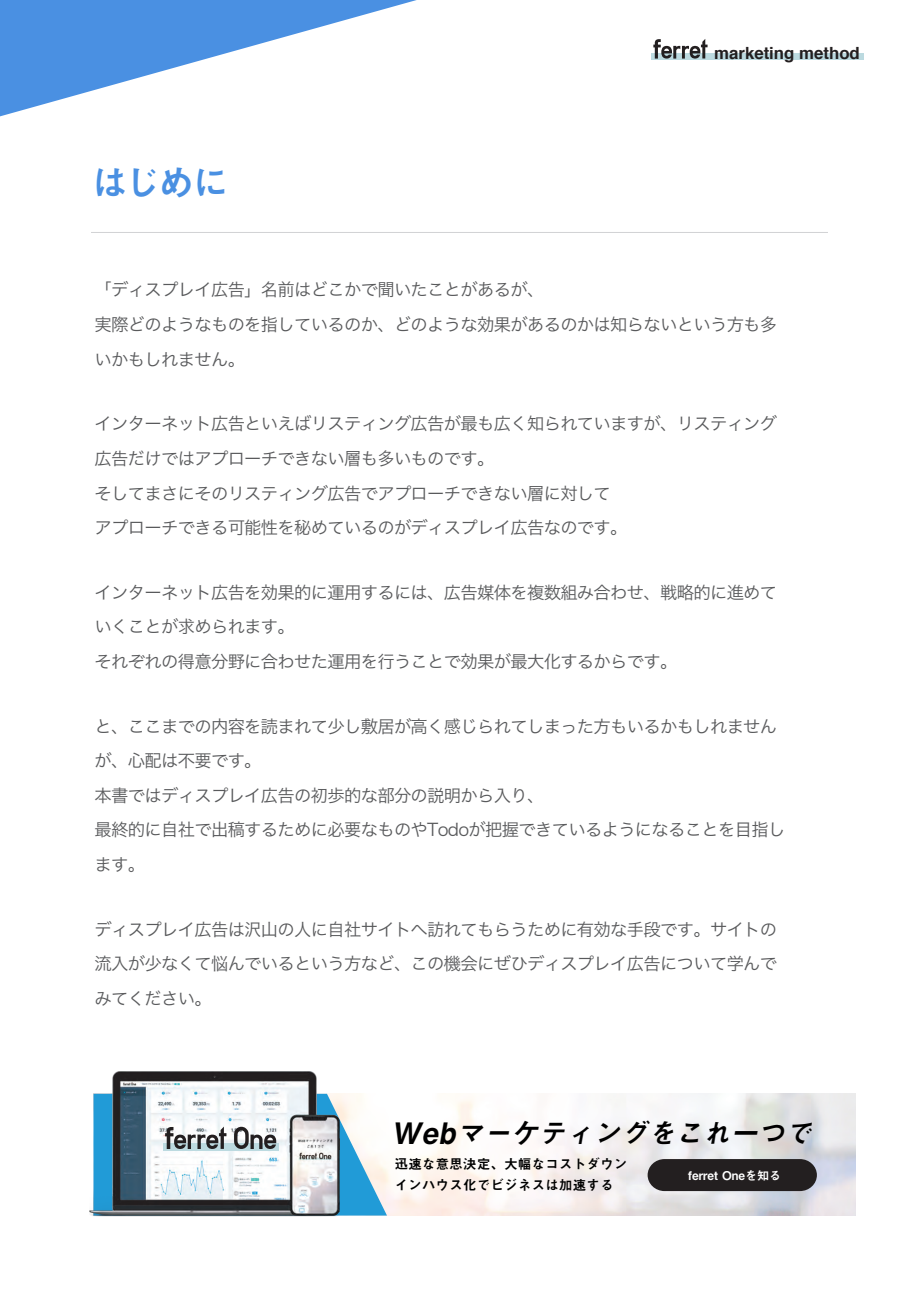
<style>
.page{position:relative;width:919px;height:1289px;background:#fff}
.page>*{position:absolute;margin:0;border:0;box-sizing:border-box;transform-origin:0 0}
.t1{font:36px "Midashi Go Pro MB31";color:#4a90e2}
.t2{font:italic 26.55px "Midashi Go Pro MB31";color:#000}
.t3{font:17.25px/34.7px "Hira Kaku Pro W3";letter-spacing:-.04em;color:#595a5c}
.t4{font:700 16.8px "Helvetica";color:#231f20}
.t5{font:13.5px/21px "Midashi Go Pro MB31";letter-spacing:.03em;color:#000}
.t6{font:12px "Midashi Go Pro MB31";color:#fff}
.s1{font-size:29.55px}
</style>
<div class="page">
<img style="left:387px;top:1093px;width:468px;height:122px">
<img style="left:90px;top:1071px;width:249px;height:145px">
<hr style="left:91px;top:232px;width:736px;height:1px;background:#d1d2d4">
<svg style="left:0;top:0;width:417px;height:116px"></svg>
<div style="left:651px;top:53px;width:213px;height:7px;background:#bcdae0"></div>
<svg style="left:653px;top:39px;width:54px;height:20px"></svg>
<svg style="left:93px;top:1093px;width:294px;height:122px"></svg>
<svg style="left:647px;top:1158px;width:169px;height:32px;background:#302c2e"></svg>
<h1 class="t1" style="left:92px;top:153px;width:139px">はじめに</h1>
<p class="t4" style="left:714px;top:39px;width:147px">marketing method</p>
<p class="t3" style="left:95px;top:271px;width:684px">「ディスプレイ広告」名前はどこかで聞いたことがあるが、<br>実際どのようなものを指しているのか、どのような効果があるのかは知らないという方も多いかもしれません。</p>
<p class="t3" style="left:95px;top:405px;width:684px">インターネット広告といえばリスティング広告が最も広く知られていますが、リスティング広告だけではアプローチできない層も多いものです。<br>そしてまさにそのリスティング広告でアプローチできない層に対して<br>アプローチできる可能性を秘めているのがディスプレイ広告なのです。</p>
<p class="t3" style="left:95px;top:573px;width:684px">インターネット広告を効果的に運用するには、広告媒体を複数組み合わせ、戦略的に進めていくことが求められます。<br>それぞれの得意分野に合わせた運用を行うことで効果が最大化するからです。</p>
<p class="t3" style="left:95px;top:707px;width:692px">と、ここまでの内容を読まれて少し敷居が高く感じられてしまった方もいるかもしれませんが、心配は不要です。<br>本書ではディスプレイ広告の初歩的な部分の説明から入り、<br>最終的に自社で出稿するために必要なものやTodoが把握できているようになることを目指します。</p>
<p class="t3" style="left:95px;top:910px;width:684px;text-align:justify">ディスプレイ広告は沢山の人に自社サイトへ訪れてもらうために有効な手段です。サイトの流入が少なくて悩んでいるという方など、この機会にぜひディスプレイ広告について学んでみてください。</p>
<h2 class="t2" style="left:391px;top:1111px;width:429px"><span class="s1">Web</span>マーケティングをこれ一つで</h2>
<p class="t5" style="left:395px;top:1151px;width:234px">迅速な意思決定、大幅なコストダウンインハウス化でビジネスは加速する</p>
<p class="t6" style="left:688px;top:1165px;width:94px">ferret Oneを知る</p>
</div>
